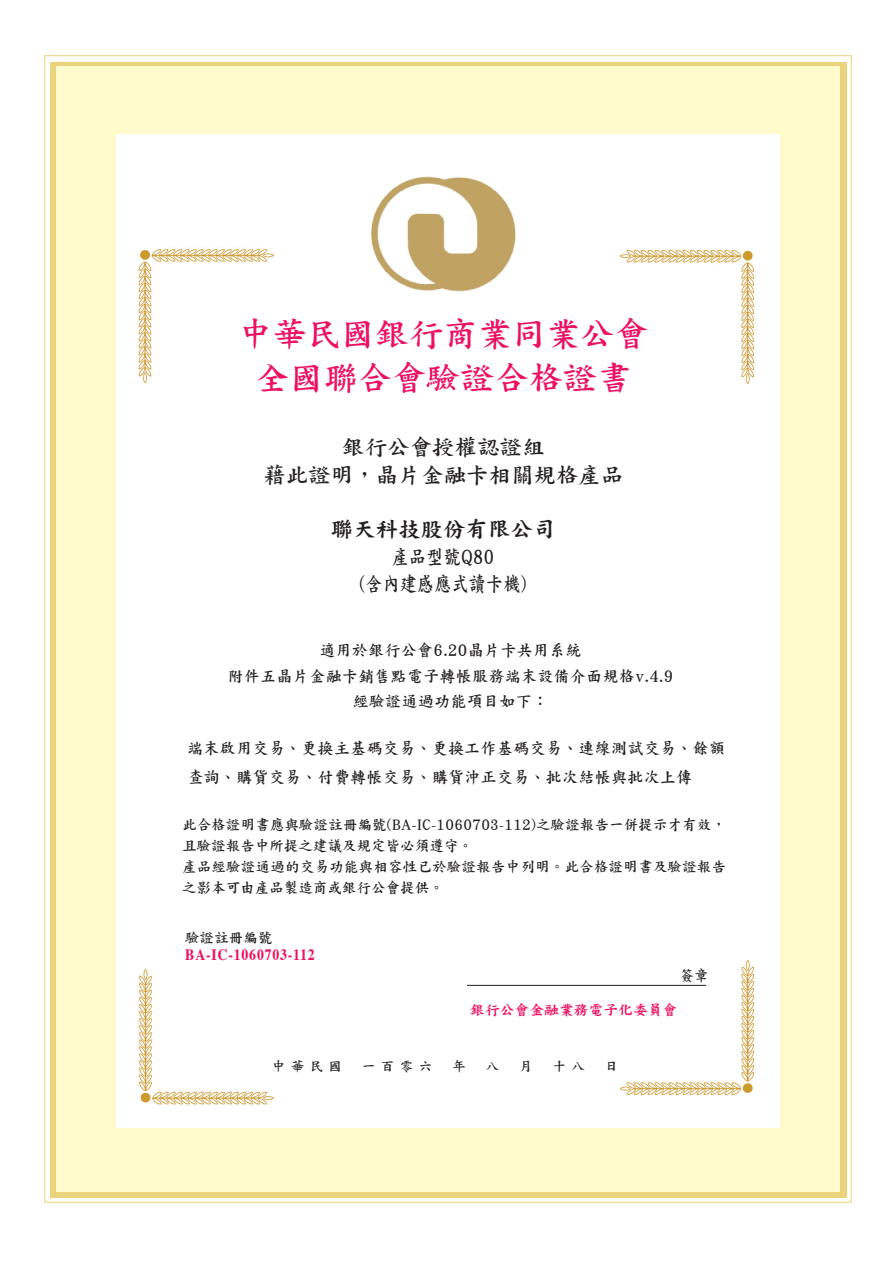
<style>
.page{position:relative;width:893px;height:1263px;background:#fff}
.page>*{position:absolute;margin:0;border:0;box-sizing:border-box;transform-origin:0 0}
.t1{font:34.2px/43.7px "DF Kai Shu Std W7";color:#ec1163;text-align:center}
.t2{font:22.5px/28.3px "DF Kai Shu Std W7";color:#231f20;text-align:center}
.t3{font:22.5px "DF Kai Shu Std W9";color:#231f20}
.t4{font:20.25px/27px "DF Kai Shu Std W7";letter-spacing:.02em;color:#231f20;text-align:center;scale:.83 1}
.t5{font:16.5px/25.3px "DF Kai Shu Std W7";letter-spacing:.04em;color:#231f20;text-align:center;scale:.95 1}
.t6{font:700 15.75px "Times";letter-spacing:.06em;color:#ec1163;scale:.87 1}
.t7{font:15px/21px "DF Kai Shu Std W7";letter-spacing:.025em;color:#231f20;scale:.95 1}
.t8{font:14.4px "DF Kai Shu Std W9";color:#ec1163}
.t9{font:13.5px "DF Kai Shu Std W7";letter-spacing:.4em;color:#231f20}
</style>
<div class="page">
<div style="left:50px;top:62px;width:796px;height:1135px;background:#ebd37c"></div>
<div style="left:56px;top:66px;width:784px;height:1126px;background:#fffbcc"></div>
<div style="left:116px;top:134px;width:664px;height:993px;background:#fff"></div>
<img style="left:138px;top:249px;width:135px;height:135px">
<img style="left:620px;top:249px;width:135px;height:135px">
<img style="left:620px;top:960px;width:135px;height:136px">
<img style="left:139px;top:970px;width:135px;height:135px">
<hr style="left:467px;top:985px;width:239px;height:1px;background:#231f20">
<img style="left:371px;top:176px;width:145px;height:116px">
<h1 class="t1" style="left:238px;top:311px;width:412px">中華民國銀行商業同業公會全國聯合會驗證合格證書</h1>
<h2 class="t2" style="left:263px;top:432px;width:362px">銀行公會授權認證組<br>藉此證明，晶片金融卡相關規格產品</h2>
<h2 class="t3" style="left:330px;top:516px;width:227px">聯天科技股份有限公司</h2>
<h3 class="t4" style="left:360px;top:542px;width:202px">產品型號Q80<br>(含內建感應式讀卡機)</h3>
<p class="t5" style="left:228px;top:637px;width:470px">適用於銀行公會6.20晶片卡共用系統<br>附件五晶片金融卡銷售點電子轉帳服務端末設備介面規格v.4.9經驗證通過功能項目如下：</p>
<p class="t5" style="left:187px;top:734px;width:567px;line-height:28.3px;text-align:left">端末啟用交易、更換主基碼交易、更換工作基碼交易、連線測試交易、餘額查詢、購貨交易、付費轉帳交易、購貨沖正交易、批次結帳與批次上傳</p>
<p class="t7" style="left:182px;top:814px;width:574px">此合格證明書應與驗證註冊編號(BA-IC-1060703-112)之驗證報告一併提示才有效，且驗證報告中所提之建議及規定皆必須遵守。<br>產品經驗證通過的交易功能與相容性已於驗證報告中列明。此合格證明書及驗證報告之影本可由產品製造商或銀行公會提供。</p>
<p class="t7" style="left:185px;top:926px;width:93px">驗證註冊編號</p>
<p class="t6" style="left:185px;top:940px;width:150px">BA-IC-1060703-112</p>
<p class="t7" style="left:680px;top:965px;width:32px">簽章</p>
<p class="t8" style="left:470px;top:1002px;width:209px">銀行公會金融業務電子化委員會</p>
<p class="t9" style="left:272px;top:1059px;width:72px">中華民國</p>
<p class="t9" style="left:362px;top:1059px;width:72px">一百零六</p>
<p class="t9" style="left:452px;top:1059px;width:15px">年</p>
<p class="t9" style="left:486px;top:1059px;width:15px">八</p>
<p class="t9" style="left:519px;top:1059px;width:15px">月</p>
<p class="t9" style="left:553px;top:1059px;width:34px">十八</p>
<p class="t9" style="left:605px;top:1059px;width:15px">日</p>
</div>
